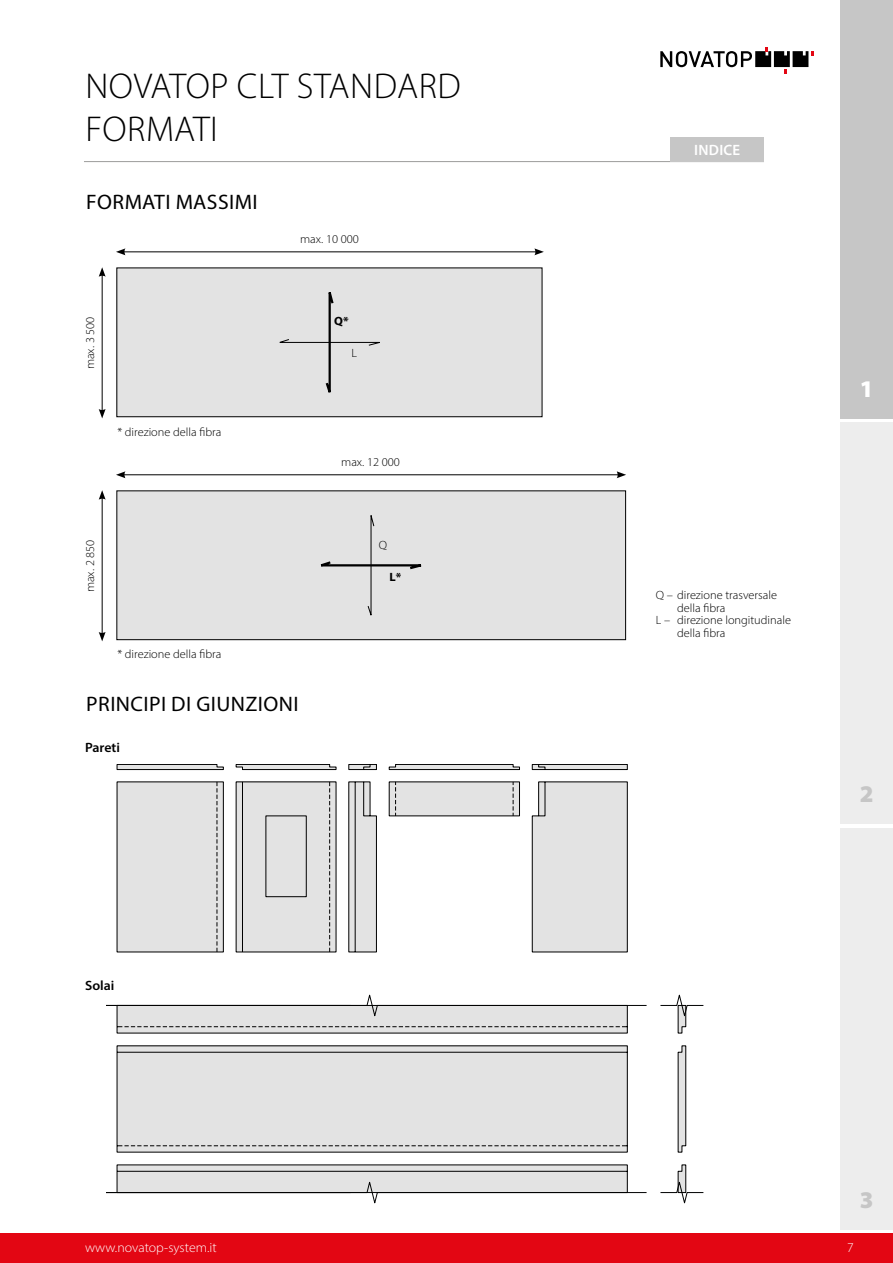
<style>
.page{position:relative;width:893px;height:1263px;background:#fff}
.page>*{position:absolute;margin:0;border:0;box-sizing:border-box;transform-origin:0 0}
.t1{font:300 36px/43.2px "Myriad Pro";letter-spacing:.015em;color:#000}
.t2{font:900 24px "Myriad Pro";color:#c6c6c6}
.t3{font:900 24px "Myriad Pro";color:#fff}
.t4{font:21px "Myriad Pro";letter-spacing:.02em;color:#000}
.t5{font:600 15px "Myriad Pro";letter-spacing:.015em;color:#fff}
.t6{font:300 13.5px "Myriad Pro";color:#fff}
.t7{font:600 13.5px "Myriad Pro";color:#000}
.t8{font:300 12px "Myriad Pro";color:#000}
.t9{font:700 12px "Myriad Pro";color:#000}
</style>
<div class="page">
<hr style="left:84px;top:161px;width:680px;height:1px;background:#9d9d9c">
<div style="left:0;top:1233px;width:893px;height:30px;background:#e30613"></div>
<svg style="left:660px;top:47px;width:154px;height:26px"></svg>
<hr style="left:123px;top:251px;width:414px;height:1px;background:#000">
<svg style="left:116px;top:248px;width:9px;height:7px"></svg>
<svg style="left:534px;top:248px;width:10px;height:7px"></svg>
<hr style="left:123px;top:474px;width:496px;height:1px;background:#000">
<svg style="left:116px;top:471px;width:9px;height:7px"></svg>
<svg style="left:617px;top:471px;width:9px;height:7px"></svg>
<hr style="left:102px;top:274px;width:1px;height:137px;background:#000">
<svg style="left:99px;top:409px;width:7px;height:9px"></svg>
<svg style="left:99px;top:267px;width:7px;height:10px"></svg>
<hr style="left:102px;top:497px;width:1px;height:137px;background:#000">
<svg style="left:99px;top:632px;width:7px;height:9px"></svg>
<svg style="left:99px;top:490px;width:7px;height:10px"></svg>
<div style="left:117px;top:268px;width:425px;height:149px;background:#e3e3e3"></div>
<div style="left:116px;top:267px;width:426px;height:150px;border:1px solid #000"></div>
<div style="left:117px;top:491px;width:509px;height:149px;background:#e3e3e3"></div>
<div style="left:116px;top:490px;width:510px;height:150px;border:1px solid #000"></div>
<svg style="left:279px;top:292px;width:101px;height:101px"></svg>
<svg style="left:320px;top:515px;width:102px;height:101px"></svg>
<svg style="left:531px;top:781px;width:97px;height:172px;background:#dbdbdb"></svg>
<svg style="left:116px;top:764px;width:404px;height:189px"></svg>
<svg style="left:531px;top:764px;width:97px;height:6px"></svg>
<svg style="left:116px;top:1045px;width:234px;height:108px;background:#d9d9d9"></svg>
<svg style="left:116px;top:1006px;width:234px;height:28px;background:#d4d4d4"></svg>
<svg style="left:350px;top:994px;width:353px;height:209px"></svg>
<hr style="left:106px;top:1005px;width:245px;height:1px;background:#010202">
<hr style="left:394px;top:1005px;width:253px;height:1px;background:#010202">
<svg style="left:116px;top:1164px;width:512px;height:40px"></svg>
<hr style="left:106px;top:1192px;width:245px;height:1px;background:#010202">
<hr style="left:394px;top:1192px;width:253px;height:1px;background:#010202">
<div style="left:840px;top:0;width:53px;height:418px;background:#c6c6c6"></div>
<div style="left:840px;top:422px;width:53px;height:402px;background:#ededed"></div>
<div style="left:840px;top:828px;width:53px;height:401px;background:#ededed"></div>
<div style="left:671px;top:137px;width:93px;height:24px;background:#c6c6c6"></div>
<h1 class="t1" style="left:85px;top:64px;width:377px">NOVATOP CLT STANDARD<br>FORMATI</h1>
<h3 class="t4" style="left:86px;top:189px;width:173px">FORMATI MASSIMI</h3>
<p class="t8" style="left:83px;top:369px;width:54px;rotate:-90deg">max. 3 500</p>
<p class="t8" style="left:117px;top:425px;width:106px">* direzione della fibra</p>
<p class="t8" style="left:83px;top:592px;width:54px;rotate:-90deg">max. 2 850</p>
<p class="t8" style="left:117px;top:647px;width:106px">* direzione della fibra</p>
<p class="t8" style="left:300px;top:231px;width:60px">max. 10 000</p>
<p class="t9" style="left:334px;top:313px;width:16px">Q*</p>
<p class="t8" style="left:351px;top:345px;width:7px">L</p>
<p class="t8" style="left:341px;top:454px;width:60px">max. 12 000</p>
<p class="t8" style="left:379px;top:538px;width:10px">Q</p>
<p class="t9" style="left:390px;top:569px;width:13px">L*</p>
<h3 class="t4" style="left:86px;top:691px;width:214px">PRINCIPI DI GIUNZIONI</h3>
<p class="t7" style="left:85px;top:739px;width:36px">Pareti</p>
<p class="t7" style="left:85px;top:977px;width:31px">Solai</p>
<p class="t5" style="left:694px;top:140px;width:47px">INDICE</p>
<h2 class="t3" style="left:860px;top:372px;width:15px">1</h2>
<p class="t8" style="left:656px;top:588px;width:123px">Q – direzione trasversale</p>
<p class="t8" style="left:677px;top:600px;width:50px">della fibra</p>
<p class="t8" style="left:656px;top:613px;width:137px">L – direzione longitudinale</p>
<p class="t8" style="left:677px;top:626px;width:50px">della fibra</p>
<h2 class="t2" style="left:860px;top:778px;width:15px">2</h2>
<h2 class="t2" style="left:860px;top:1184px;width:15px">3</h2>
<p class="t6" style="left:85px;top:1239px;width:133px">www.novatop-system.it</p>
<p class="t6" style="left:847px;top:1239px;width:8px">7</p>
</div>
